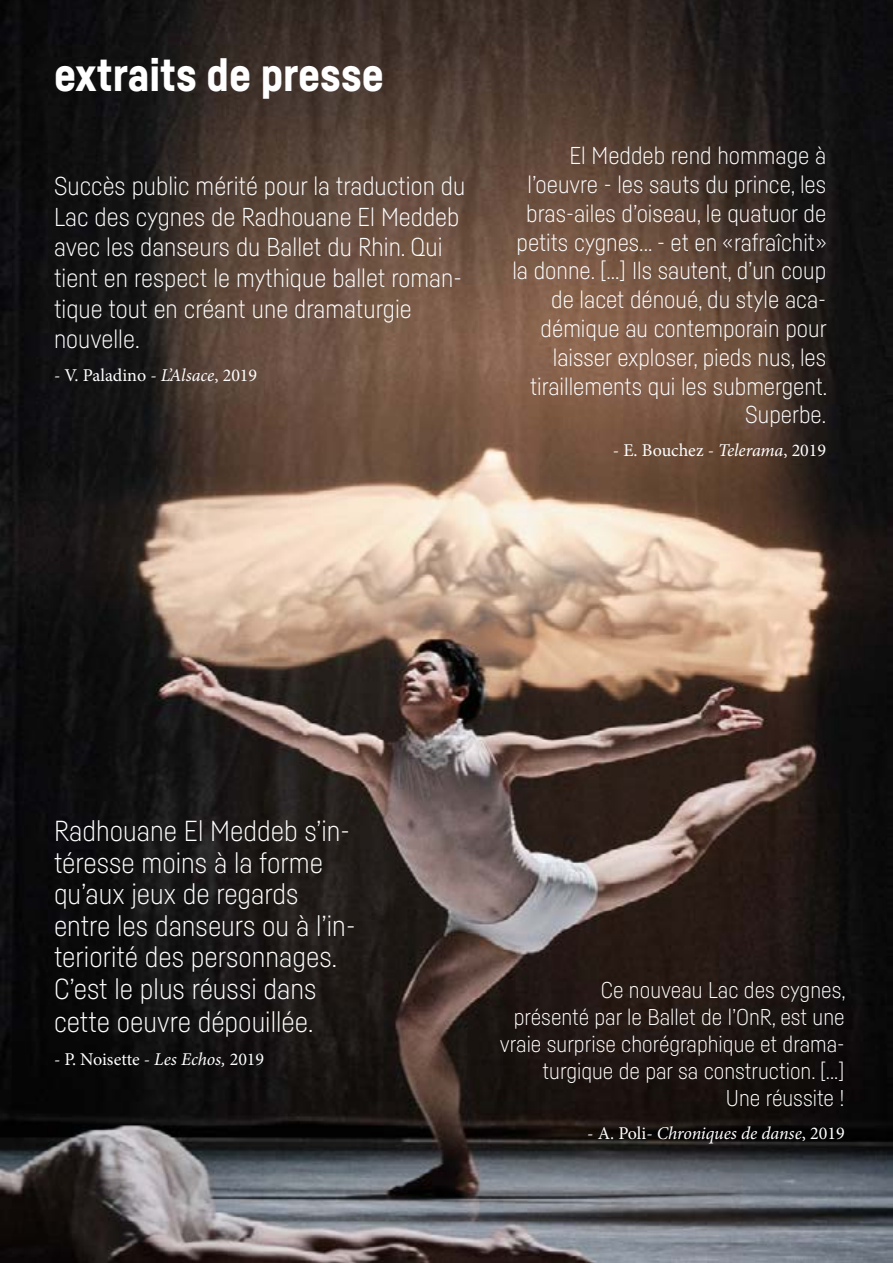
<style>
.page{position:relative;width:893px;height:1263px;background:#fff}
.page>*{position:absolute;margin:0;border:0;box-sizing:border-box;transform-origin:0 0}
.t1{font:900 45px "Fabrikat";color:#fff}
.t2{font:300 28.5px/31.8px "Fabrikat";color:#fff}
.t3{font:300 25.5px/30.6px "Fabrikat";color:#fff}
.t4{font:300 24px/28.8px "Fabrikat";color:#fff;text-align:right}
.t5{font:300 22.5px/27px "Fabrikat";color:#fff;text-align:right}
.t6{font:18px "Minion Pro";color:#fff}
.t7{font:italic 18px "Minion Pro";letter-spacing:-.005em;color:#fff}
.s1{font-style:italic}
.s2{font-style:normal}
</style>
<div class="page">
<img style="left:0;top:0;width:893px;height:1263px">
<h1 class="t1" style="left:54px;top:47px;width:331px">extraits de presse</h1>
<p class="t3" style="left:54px;top:170px;width:413px">Succès public mérité pour la traduction du Lac des cygnes de Radhouane El Meddeb avec les danseurs du Ballet du Rhin. Qui tient en respect le mythique ballet roman&shy;tique tout en créant une dramaturgie nouvelle.</p>
<p class="t6" style="left:54px;top:363px;width:205px">- V. Paladino - <span class="s1">L’Alsace</span>, 2019</p>
<p class="t4" style="left:512px;top:141px;width:317px">El Meddeb rend hommage à l’oeuvre - les sauts du prince, les bras-ailes d’oiseau, le quatuor de petits cygnes... - et en «rafraîchit» la donne. [...] Ils sautent, d’un coup de lacet dénoué, du style aca&shy;démique au contemporain pour laisser exploser, pieds nus, les tiraillements qui les submergent.<br>Superbe.</p>
<p class="t6" style="left:613px;top:439px;width:215px">- E. Bouchez - <span class="s1">Telerama</span>, 2019</p>
<p class="t2" style="left:54px;top:814px;width:303px">Radhouane El Meddeb s’in&shy;téresse moins à la forme qu’aux jeux de regards entre les danseurs ou à l’in&shy;teriorité des personnages.<br>C’est le plus réussi dans cette oeuvre dépouillée.</p>
<p class="t6" style="left:54px;top:1047px;width:212px">- P. Noisette - <span class="s1">Les Echos,</span> 2019</p>
<p class="t5" style="left:500px;top:976px;width:347px">Ce nouveau Lac des cygnes,<br>présenté par le Ballet de l’OnR, est une vraie surprise chorégraphique et drama&shy;turgique de par sa construction. [...]<br>Une réussite !</p>
<p class="t7" style="left:587px;top:1121px;width:259px"><span class="s2">- A. Poli-</span> Chroniques de danse<span class="s2">, 2019</span></p>
</div>
